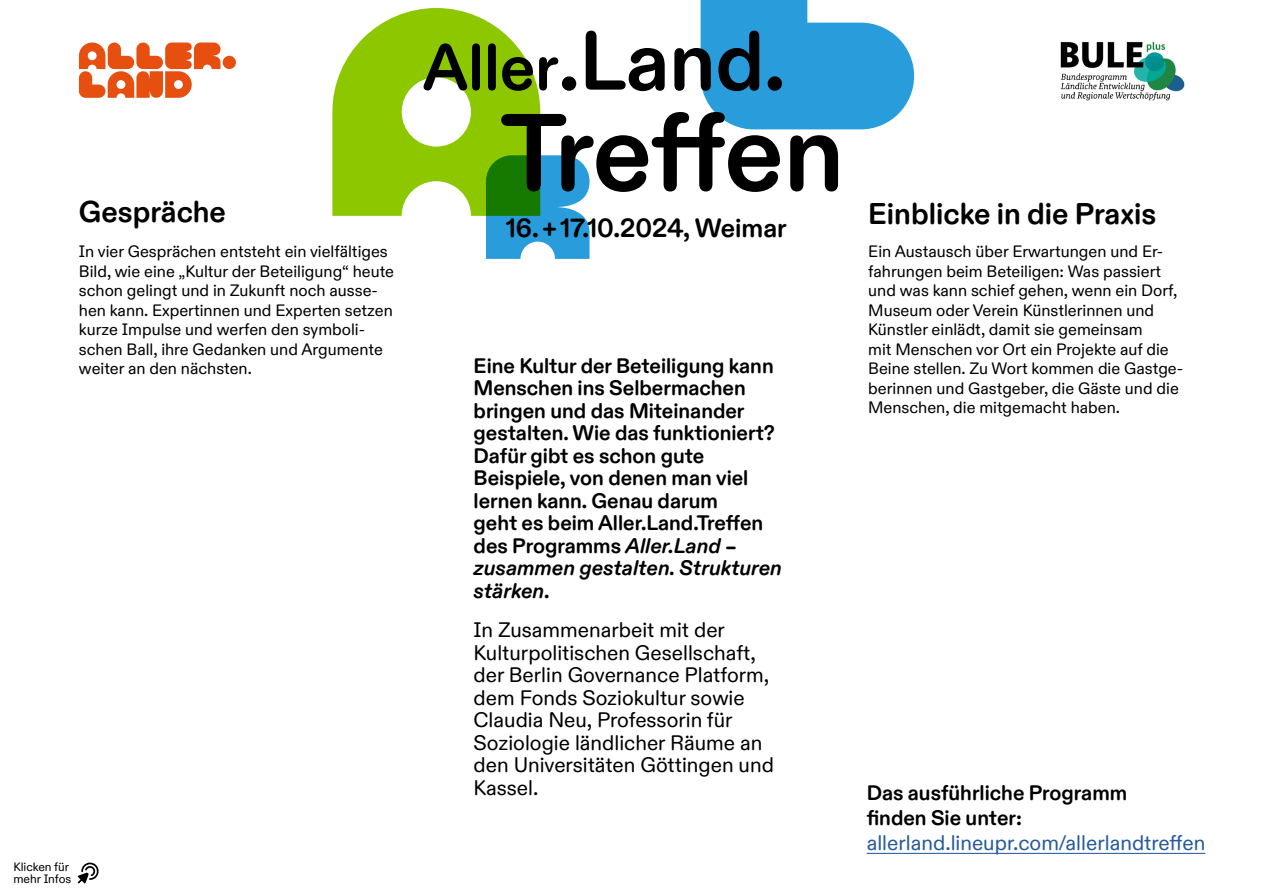
<style>
.page{position:relative;width:1263px;height:893px;background:#fff}
.page>*{position:absolute;margin:0;border:0;box-sizing:border-box;transform-origin:0 0}
.t1{font:700 108.6px "ABC Diatype Rounded";letter-spacing:-.01em;color:#000}
.t2{font:700 64.65px "ABC Diatype Rounded";color:#000}
.t3{font:700 30px "ABC Diatype Rounded";color:#000}
.t4{font:700 26.25px "ABC Diatype Rounded";color:#000}
.t5{font:700 21px/22.5px "ABC Diatype Rounded";color:#000}
.t6{font:21px/22.5px "ABC Diatype Rounded";color:#000}
.t7{font:21px "ABC Diatype Rounded";color:#275b9b}
.t8{font:16.5px/19.5px "ABC Diatype Rounded";color:#000}
.t9{font:12.15px/12.1px "ABC Diatype Rounded";color:#000}
.s1{font-size:81.6px}
.s2{font-size:82.65px}
.s3{font-style:italic}
</style>
<div class="page">
<svg style="left:78px;top:862px;width:21px;height:21px"></svg>
<svg style="left:701px;top:0;width:213px;height:129px;background:#48aae0"></svg>
<svg style="left:332px;top:8px;width:257px;height:251px"></svg>
<div style="left:223px;top:56px;width:13px;height:13px;background:#e64f0f;border-radius:50%"></div>
<svg style="left:79px;top:43px;width:141px;height:55px"></svg>
<img style="left:1060px;top:41px;width:125px;height:60px">
<hr style="left:867px;top:853px;width:338px;height:1px;background:#275b9b">
<h3 class="t3" style="left:79px;top:194px;width:149px">Gespräche</h3>
<p class="t8" style="left:79px;top:242px;width:317px">In vier Gesprächen entsteht ein vielfältiges Bild, wie eine „Kultur der Beteiligung“ heute schon gelingt und in Zukunft noch ausse&shy;hen kann. Expertinnen und Experten setzen kurze Impulse und werfen den symboli&shy;schen Ball, ihre Gedanken und Argumente weiter an den nächsten.</p>
<p class="t9" style="left:13px;top:861px;width:59px">Klicken für mehr Infos</p>
<h2 class="t2" style="left:423px;top:29px;width:364px">Aller<span class="s1">.</span><span class="s2">Land</span><span class="s1">.</span></h2>
<h1 class="t1" style="left:501px;top:88px;width:345px">Treffen</h1>
<h3 class="t4" style="left:506px;top:212px;width:282px">16. + 17.10.2024, Weimar</h3>
<p class="t5" style="left:474px;top:355px;width:310px">Eine Kultur der Beteiligung kann<br>Menschen ins Selbermachen bringen und das Miteinander gestalten. Wie das funktioniert?<br>Dafür gibt es schon gute<br>Beispiele, von denen man viel lernen kann. Genau darum<br>geht es beim Aller.Land.Treffen des Programms <span class="s3">Aller.Land – zusammen gestalten. Strukturen stärken</span>.</p>
<p class="t6" style="left:474px;top:619px;width:302px">In Zusammenarbeit mit der<br>Kulturpolitischen Gesellschaft, der Berlin Governance Platform, dem Fonds Soziokultur sowie<br>Claudia Neu, Professorin für<br>Soziologie ländlicher Räume an den Universitäten Göttingen und<br>Kassel.</p>
<h3 class="t3" style="left:868px;top:196px;width:289px">Einblicke in die Praxis</h3>
<p class="t8" style="left:868px;top:242px;width:316px">Ein Austausch über Erwartungen und Er&shy;fahrungen beim Beteiligen: Was passiert und was kann schief gehen, wenn ein Dorf, Museum oder Verein Künstlerinnen und Künstler einlädt, damit sie gemeinsam<br>mit Menschen vor Ort ein Projekte auf die Beine stellen. Zu Wort kommen die Gastge&shy;berinnen und Gastgeber, die Gäste und die Menschen, die mitgemacht haben.</p>
<p class="t5" style="left:867px;top:781px;width:262px;line-height:25.2px">Das ausführliche Programm finden Sie unter:</p>
<p class="t7" style="left:867px;top:831px;width:340px">allerland.lineupr.com/allerlandtreffen</p>
</div>
